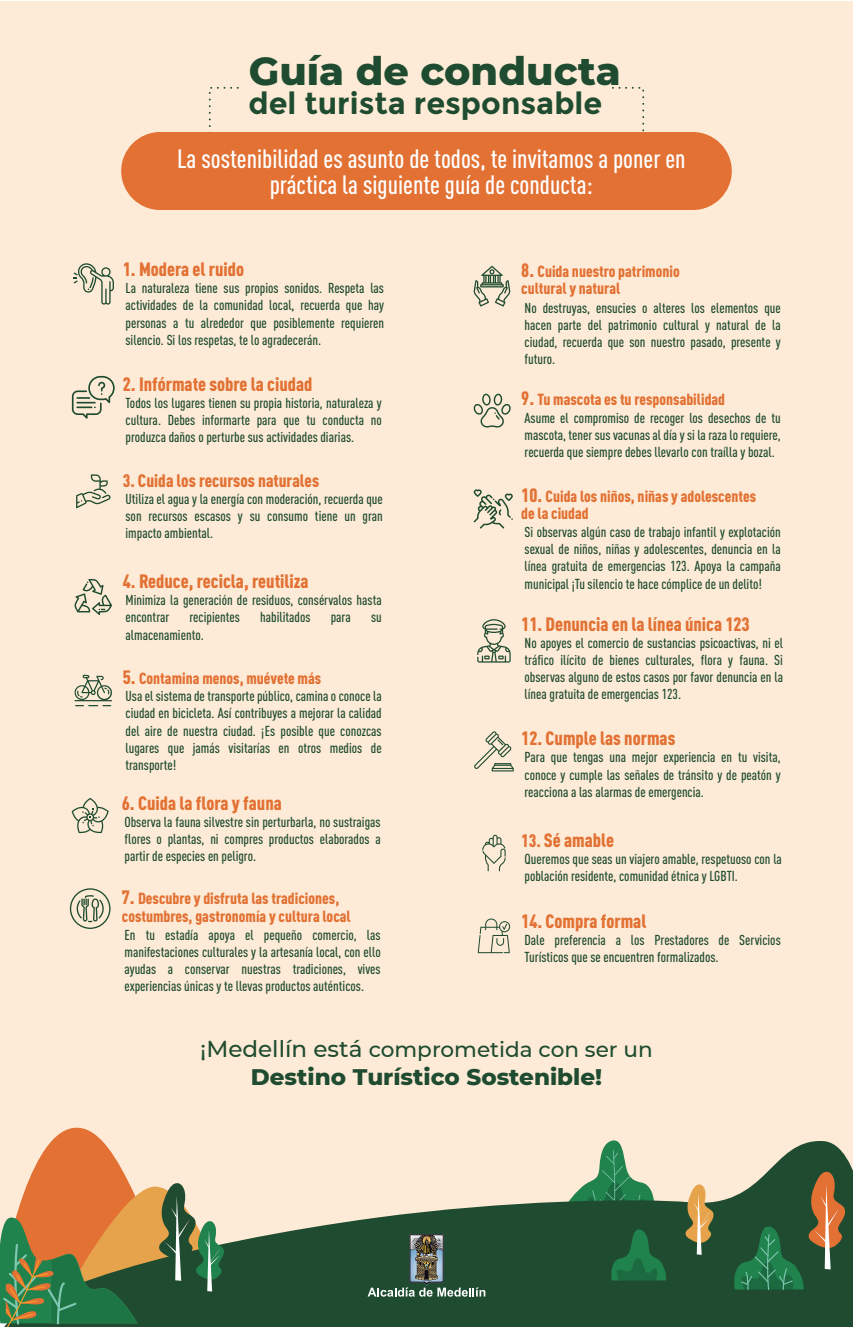
<style>
.page{position:relative;width:853px;height:1327px;background:#fff}
.page>*{position:absolute;margin:0;border:0;box-sizing:border-box;transform-origin:0 0}
.t1{font:800 39.67px "Montserrat";color:#1f4c30}
.t2{font:700 30.45px "Montserrat";color:#1f4c30}
.t3{font:500 condensed 26.25px/26.2px "DIN Pro";color:#fff;text-align:center}
.t4{font:800 23.02px "Montserrat";color:#1f4c30}
.t5{font:500 21.52px "Montserrat";color:#1f4c30}
.t6{font:900 condensed 19.12px "DIN Pro";color:#e27133}
.t7{font:900 condensed 17.85px "DIN Pro";color:#e27133}
.t8{font:900 condensed 15.9px/17.2px "DIN Pro";color:#e27133}
.t9{font:500 condensed 14.25px/17.1px "DIN Pro";color:#1f4c30;text-align:justify}
.s1{font-size:19.12px}
.s2{font-size:17.85px}
.s3{font-size:23.02px}
</style>
<div class="page">
<div style="left:1px;top:1px;width:852px;height:1318px;background:#feebd7"></div>
<div style="left:121px;top:132px;width:611px;height:78px;background:#e27133;border-radius:39px"></div>
<svg style="left:225px;top:1140px;width:628px;height:187px;fill:#1f4c30"></svg>
<svg style="left:684px;top:1184px;width:31px;height:71px;background:#a79664"></svg>
<svg style="left:0;top:1122px;width:225px;height:205px"></svg>
<svg style="left:732px;top:1171px;width:115px;height:119px;background:#456441"></svg>
<svg style="left:610px;top:1228px;width:57px;height:52px;background:#1e653c"></svg>
<svg style="left:73px;top:263px;width:41px;height:42px"></svg>
<svg style="left:72px;top:376px;width:43px;height:43px"></svg>
<svg style="left:76px;top:474px;width:35px;height:34px"></svg>
<svg style="left:74px;top:579px;width:38px;height:36px"></svg>
<svg style="left:74px;top:675px;width:38px;height:31px"></svg>
<svg style="left:72px;top:798px;width:37px;height:35px"></svg>
<svg style="left:70px;top:888px;width:41px;height:41px"></svg>
<svg style="left:477px;top:619px;width:34px;height:44px"></svg>
<svg style="left:474px;top:731px;width:40px;height:40px"></svg>
<svg style="left:482px;top:835px;width:24px;height:36px"></svg>
<svg style="left:478px;top:918px;width:32px;height:35px"></svg>
<svg style="left:474px;top:266px;width:36px;height:41px"></svg>
<svg style="left:473px;top:393px;width:38px;height:35px"></svg>
<svg style="left:474px;top:489px;width:39px;height:40px"></svg>
<svg style="left:368px;top:1234px;width:117px;height:63px;background:#40604c"></svg>
<h1 class="t1" style="left:249px;top:42px;width:373px">Guía de conducta</h1>
<h2 class="t2" style="left:248px;top:85px;width:355px">del turista responsable</h2>
<h3 class="t3" style="left:177px;top:143px;width:510px">La sostenibilidad es asunto de todos, te invitamos a poner en práctica la siguiente guía de conducta:</h3>
<h3 class="t6" style="left:123px;top:255px;width:123px">1. Modera el ruido</h3>
<p class="t9" style="left:126px;top:278px;width:260px">La naturaleza tiene sus propios sonidos. Respeta las actividades de la comunidad local, recuerda que hay personas a tu alrededor que posiblemente requieren silencio. Si los respetas, te lo agradecerán.</p>
<h3 class="t6" style="left:123px;top:369px;width:191px">2. Infórmate sobre la ciudad</h3>
<p class="t9" style="left:126px;top:393px;width:258px">Todos los lugares tienen su propia historia, naturaleza y cultura. Debes informarte para que tu conducta no produzca daños o perturbe sus actividades diarias.</p>
<p class="t7" style="left:123px;top:467px;width:198px">3. Cuida los recursos naturales</p>
<p class="t9" style="left:126px;top:489px;width:259px">Utiliza el agua y la energía con moderación, recuerda que son recursos escasos y su consumo tiene un gran impacto ambiental.</p>
<h3 class="t6" style="left:123px;top:567px;width:187px">4. Reduce, recicla, reutiliza</h3>
<p class="t9" style="left:126px;top:591px;width:258px">Minimiza la generación de residuos, consérvalos hasta encontrar</p>
<p class="t9" style="left:190px;top:608px;width:52px">recipientes</p>
<p class="t9" style="left:260px;top:608px;width:52px">habilitados</p>
<p class="t9" style="left:331px;top:608px;width:21px">para</p>
<p class="t9" style="left:371px;top:608px;width:12px">su</p>
<p class="t9" style="left:126px;top:625px;width:80px">almacenamiento.</p>
<p class="t8" style="left:123px;top:669px;width:200px"><span class="s1">5.</span> Contamina menos, muévete más</p>
<p class="t9" style="left:126px;top:687px;width:258px">Usa el sistema de transporte público, camina o conoce la ciudad en bicicleta. Así contribuyes a mejorar la calidad del aire de nuestra ciudad. ¡Es posible que conozcas lugares que jamás visitarías en otros medios de transporte!</p>
<h3 class="t6" style="left:122px;top:788px;width:162px">6. Cuida la flora y fauna</h3>
<p class="t9" style="left:124px;top:812px;width:258px">Observa la fauna silvestre sin perturbarla, no sustraigas flores o plantas, ni compres productos elaborados a partir de especies en peligro.</p>
<p class="t8" style="left:122px;top:889px;width:230px"><span class="s1">7.</span> Descubre y disfruta las tradiciones, costumbres, gastronomía y cultura local</p>
<p class="t9" style="left:124px;top:925px;width:258px">En tu estadía apoya el pequeño comercio, las manifestaciones culturales y la artesanía local, con ello ayudas a conservar nuestras tradiciones, vives experiencias únicas y te llevas productos auténticos.</p>
<p class="t8" style="left:521px;top:261px;width:160px"><span class="s1">8.</span> Cuida nuestro patrimonio cultural y natural</p>
<p class="t9" style="left:525px;top:298px;width:258px">No destruyas, ensucies o alteres los elementos que hacen parte del patrimonio cultural y natural de la ciudad, recuerda que son nuestro pasado, presente y futuro.</p>
<p class="t8" style="left:521px;top:389px;width:205px"><span class="s1">9.</span> Tu mascota es tu responsabilidad</p>
<p class="t9" style="left:525px;top:408px;width:258px">Asume el compromiso de recoger los desechos de tu mascota, tener sus vacunas al día y si la raza lo requiere, recuerda que siempre debes llevarlo con traílla y bozal.</p>
<p class="t8" style="left:521px;top:486px;width:236px"><span class="s1">10.</span> Cuida los niños, niñas y adolescentes de la ciudad</p>
<p class="t9" style="left:525px;top:522px;width:258px">Si observas algún caso de trabajo infantil y explotación sexual de niños, niñas y adolescentes, denuncia en la línea gratuita de emergencias 123. Apoya la campaña municipal ¡Tu silencio te hace cómplice de un delito!</p>
<h3 class="t6" style="left:521px;top:609px;width:230px">11. Denuncia en la línea única 123</h3>
<p class="t9" style="left:524px;top:633px;width:260px">No apoyes el comercio de sustancias psicoactivas, ni el tráfico ilícito de bienes culturales, flora y fauna. Si observas alguno de estos casos por favor denuncia en la línea gratuita de emergencias 123.</p>
<h3 class="t6" style="left:521px;top:724px;width:156px">12. Cumple las normas</h3>
<p class="t9" style="left:524px;top:748px;width:258px">Para que tengas una mejor experiencia en tu visita, conoce y cumple las señales de tránsito y de peatón y reacciona a las alarmas de emergencia.</p>
<h3 class="t6" style="left:521px;top:825px;width:94px"><span class="s2">13.</span> Sé amable</h3>
<p class="t9" style="left:524px;top:849px;width:259px">Queremos que seas un viajero amable, respetuoso con la población residente, comunidad étnica y LGBTI.</p>
<h3 class="t6" style="left:521px;top:906px;width:127px">14. Compra formal</h3>
<p class="t9" style="left:524px;top:930px;width:258px">Dale preferencia a los Prestadores de Servicios<br>Turísticos que se encuentren formalizados.</p>
<h3 class="t5" style="left:200px;top:1034px;width:454px"><span class="s3">¡Medellín está</span> comprometida con ser un</h3>
<h3 class="t4" style="left:251px;top:1060px;width:353px">Destino Turístico Sostenible!</h3>
</div>
